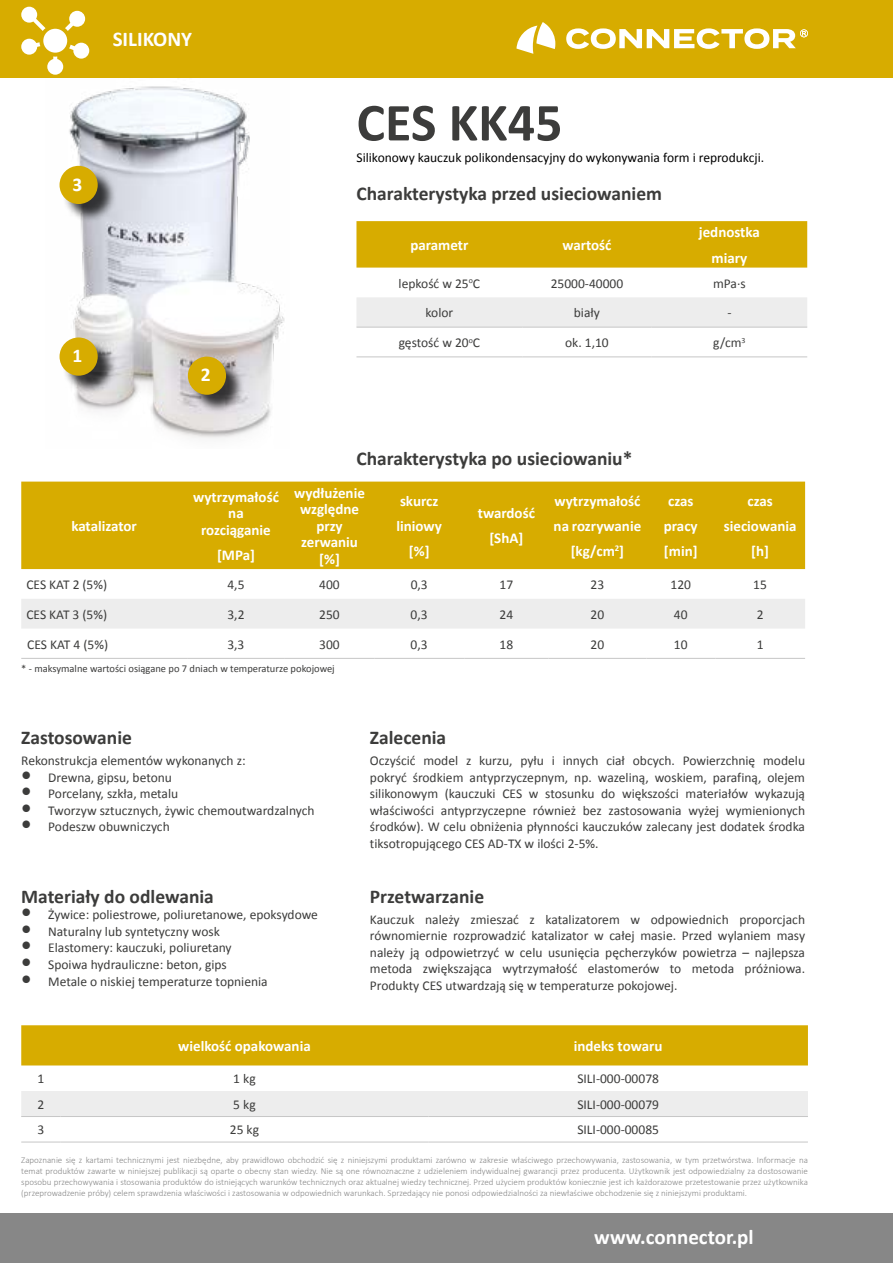
<style>
.page{position:relative;width:893px;height:1263px;background:#fff}
.page>*{position:absolute;margin:0;border:0;box-sizing:border-box;transform-origin:0 0}
.t1{font:700 54px "Calibri";color:#3c3c3b}
.t2{font:700 21px "Calibri";color:#fff}
.t3{font:700 19.5px "Calibri";color:#3c3c3b}
.t4{font:700 19.5px "Calibri";color:#fff}
.t5{font:700 15px/25px "Calibri";color:#fff;text-align:center}
.t6{font:13.5px/16.5px "Calibri";color:#3c3c3b;text-align:justify}
.t7{font:13.5px "Calibri";color:#000}
.t8{font:10.5px "Calibri";color:#3c3c3b}
.t9{font:300 9px/10.8px "Calibri";color:#878787;text-align:justify}
.s1{font-weight:700;font-size:21px}
</style>
<div class="page">
<div style="left:0;top:0;width:893px;height:78px;background:#d7ac00"></div>
<div style="left:43px;top:29px;width:24px;height:24px;background:#fff;border-radius:50%"></div>
<svg style="left:21px;top:7px;width:25px;height:24px"></svg>
<svg style="left:65px;top:11px;width:20px;height:20px"></svg>
<svg style="left:21px;top:39px;width:19px;height:16px"></svg>
<svg style="left:69px;top:43px;width:20px;height:16px"></svg>
<svg style="left:47px;top:56px;width:16px;height:19px"></svg>
<svg style="left:566px;top:28px;width:242px;height:21px"></svg>
<svg style="left:516px;top:22px;width:39px;height:32px"></svg>
<div style="left:0;top:1213px;width:893px;height:50px;background:#878787"></div>
<div style="left:356px;top:221px;width:451px;height:47px;background:#d7ac00"></div>
<div style="left:356px;top:297px;width:451px;height:30px;background:#ededed"></div>
<hr style="left:356px;top:327px;width:166px;height:1px;background:#c6c6c6">
<hr style="left:522px;top:327px;width:130px;height:1px;background:#c6c6c6">
<hr style="left:652px;top:327px;width:155px;height:1px;background:#c6c6c6">
<hr style="left:356px;top:356px;width:166px;height:1px;background:#c6c6c6">
<hr style="left:522px;top:356px;width:130px;height:1px;background:#c6c6c6">
<hr style="left:652px;top:356px;width:155px;height:1px;background:#c6c6c6">
<div style="left:21px;top:482px;width:784px;height:87px;background:#d7ac00"></div>
<div style="left:21px;top:599px;width:784px;height:30px;background:#ededed"></div>
<hr style="left:21px;top:658px;width:166px;height:1px;background:#c6c6c6">
<hr style="left:187px;top:658px;width:98px;height:1px;background:#c6c6c6">
<hr style="left:285px;top:658px;width:89px;height:1px;background:#c6c6c6">
<hr style="left:374px;top:658px;width:90px;height:1px;background:#c6c6c6">
<hr style="left:464px;top:658px;width:85px;height:1px;background:#c6c6c6">
<hr style="left:549px;top:658px;width:97px;height:1px;background:#c6c6c6">
<hr style="left:646px;top:658px;width:69px;height:1px;background:#c6c6c6">
<hr style="left:715px;top:658px;width:90px;height:1px;background:#c6c6c6">
<div style="left:21px;top:1025px;width:787px;height:40px;background:#d7ac00"></div>
<div style="left:21px;top:1091px;width:787px;height:25px;background:#ededed"></div>
<hr style="left:21px;top:1116px;width:40px;height:1px;background:#c6c6c6">
<hr style="left:61px;top:1116px;width:367px;height:1px;background:#c6c6c6">
<hr style="left:428px;top:1116px;width:380px;height:1px;background:#c6c6c6">
<hr style="left:21px;top:1142px;width:40px;height:1px;background:#c6c6c6">
<hr style="left:61px;top:1142px;width:367px;height:1px;background:#c6c6c6">
<hr style="left:428px;top:1142px;width:380px;height:1px;background:#c6c6c6">
<img style="left:59px;top:86px;width:226px;height:353px">
<div style="left:62px;top:168px;width:54px;height:54px;background:#000;opacity:.75"></div>
<div style="left:60px;top:166px;width:38px;height:38px;background:#d7ac00;border-radius:50%"></div>
<div style="left:190px;top:359px;width:54px;height:54px;background:#000;opacity:.75"></div>
<div style="left:188px;top:357px;width:38px;height:38px;background:#d7ac00;border-radius:50%"></div>
<div style="left:62px;top:340px;width:54px;height:54px;background:#000;opacity:.75"></div>
<div style="left:60px;top:337px;width:38px;height:39px;background:#d7ac00;border-radius:50%"></div>
<h2 class="t2" style="left:113px;top:26px;width:81px">SILIKONY</h2>
<h3 class="t4" style="left:73px;top:172px;width:11px">3</h3>
<h3 class="t4" style="left:73px;top:344px;width:11px">1</h3>
<h3 class="t4" style="left:201px;top:363px;width:11px">2</h3>
<h1 class="t1" style="left:356px;top:89px;width:207px">CES KK45</h1>
<p class="t7" style="left:356px;top:149px;width:409px">Silikonowy kauczuk polikondensacyjny do wykonywania form i reprodukcji.</p>
<h3 class="t3" style="left:356px;top:182px;width:307px">Charakterystyka przed usieciowaniem</h3>
<p class="t5" style="left:410px;top:232px;width:60px">parametr</p>
<p class="t5" style="left:562px;top:232px;width:51px">wartość</p>
<p class="t5" style="left:699px;top:219px;width:62px">jednostka miary</p>
<p class="t6" style="left:399px;top:274px;width:83px">lepkość w 25<sup>o</sup>C</p>
<p class="t6" style="left:551px;top:274px;width:74px">25000-40000</p>
<p class="t6" style="left:713px;top:274px;width:34px">mPa.s</p>
<p class="t6" style="left:426px;top:304px;width:29px">kolor</p>
<p class="t6" style="left:574px;top:304px;width:28px">biały</p>
<p class="t6" style="left:727px;top:304px;width:6px">-</p>
<p class="t6" style="left:399px;top:334px;width:83px">gęstość w 20<sup>o</sup>C</p>
<p class="t6" style="left:565px;top:334px;width:45px">ok. 1,10</p>
<p class="t6" style="left:713px;top:334px;width:34px">g/cm<sup>3</sup></p>
<p class="t5" style="left:71px;top:513px;width:67px">katalizator</p>
<p class="t5" style="left:193px;top:488px;width:87px;line-height:16.5px">wytrzymałość na rozciąganie</p>
<p class="t5" style="left:217px;top:542px;width:39px">[MPa]</p>
<h3 class="t3" style="left:356px;top:447px;width:277px">Charakterystyka po usieciowaniu*</h3>
<p class="t5" style="left:294px;top:484px;width:72px;line-height:16.5px">wydłużenie względne przy zerwaniu [%]</p>
<p class="t5" style="left:396px;top:488px;width:47px">skurcz liniowy [%]</p>
<p class="t5" style="left:478px;top:500px;width:59px">twardość [ShA]</p>
<p class="t5" style="left:554px;top:488px;width:89px">wytrzymałość na rozrywanie [kg/cm<sup>2</sup>]</p>
<p class="t5" style="left:664px;top:488px;width:35px;text-align:left">czas pracy [min]</p>
<p class="t5" style="left:724px;top:488px;width:74px">czas sieciowania [h]</p>
<p class="t6" style="left:26px;top:576px;width:82px">CES KAT 2 (5%)</p>
<p class="t6" style="left:227px;top:576px;width:19px">4,5</p>
<p class="t6" style="left:319px;top:576px;width:22px">400</p>
<p class="t6" style="left:411px;top:576px;width:19px">0,3</p>
<p class="t6" style="left:499px;top:576px;width:15px">17</p>
<p class="t6" style="left:591px;top:576px;width:15px">23</p>
<p class="t6" style="left:670px;top:576px;width:22px">120</p>
<p class="t6" style="left:753px;top:576px;width:15px">15</p>
<p class="t6" style="left:26px;top:605px;width:82px">CES KAT 3 (5%)</p>
<p class="t6" style="left:227px;top:605px;width:19px">3,2</p>
<p class="t6" style="left:319px;top:605px;width:22px">250</p>
<p class="t6" style="left:411px;top:605px;width:19px">0,3</p>
<p class="t6" style="left:499px;top:605px;width:15px">24</p>
<p class="t6" style="left:591px;top:605px;width:15px">20</p>
<p class="t6" style="left:674px;top:605px;width:15px">40</p>
<p class="t6" style="left:757px;top:605px;width:8px">2</p>
<p class="t6" style="left:27px;top:635px;width:82px">CES KAT 4 (5%)</p>
<p class="t6" style="left:227px;top:635px;width:19px">3,3</p>
<p class="t6" style="left:319px;top:635px;width:22px">300</p>
<p class="t6" style="left:411px;top:635px;width:19px">0,3</p>
<p class="t6" style="left:499px;top:635px;width:15px">18</p>
<p class="t6" style="left:591px;top:635px;width:15px">20</p>
<p class="t6" style="left:674px;top:635px;width:15px">10</p>
<p class="t6" style="left:757px;top:635px;width:8px">1</p>
<p class="t8" style="left:21px;top:662px;width:315px">* - maksymalne wartości osiągane po 7 dniach w temperaturze pokojowej</p>
<h3 class="t3" style="left:21px;top:725px;width:112px">Zastosowanie</h3>
<p class="t6" style="left:21px;top:752px;width:226px">Rekonstrukcja elementów wykonanych z:</p>
<p class="t6" style="left:21px;top:768px;width:152px"><span class="s1">•</span> Drewna, gipsu, betonu</p>
<p class="t6" style="left:21px;top:785px;width:159px"><span class="s1">•</span> Porcelany, szkła, metalu</p>
<p class="t6" style="left:21px;top:801px;width:295px"><span class="s1">•</span> Tworzyw sztucznych, żywic chemoutwardzalnych</p>
<p class="t6" style="left:21px;top:818px;width:150px"><span class="s1">•</span> Podeszw obuwniczych</p>
<h3 class="t3" style="left:21px;top:884px;width:194px">Materiały do odlewania</h3>
<p class="t6" style="left:21px;top:906px;width:298px"><span class="s1">•</span> Żywice: poliestrowe, poliuretanowe, epoksydowe</p>
<p class="t6" style="left:21px;top:923px;width:200px"><span class="s1">•</span> Naturalny lub syntetyczny wosk</p>
<p class="t6" style="left:21px;top:939px;width:212px"><span class="s1">•</span> Elastomery: kauczuki, poliuretany</p>
<p class="t6" style="left:21px;top:956px;width:207px"><span class="s1">•</span> Spoiwa hydrauliczne: beton, gips</p>
<p class="t6" style="left:21px;top:972px;width:248px"><span class="s1">•</span> Metale o niskiej temperaturze topnienia</p>
<h3 class="t3" style="left:370px;top:725px;width:78px">Zalecenia</h3>
<p class="t6" style="left:370px;top:752px;width:437px">Oczyścić model z kurzu, pyłu i innych ciał obcych. Powierzchnię modelu pokryć środkiem antyprzyczepnym, np. wazeliną, woskiem, parafiną, olejem silikonowym (kauczuki CES w stosunku do większości materiałów wykazują właściwości antyprzyczepne również bez zastosowania wyżej wymienionych środków). W celu obniżenia płynności kauczuków zalecany jest dodatek środka tiksotropującego CES AD-TX w ilości 2-5%.</p>
<h3 class="t3" style="left:370px;top:884px;width:116px">Przetwarzanie</h3>
<p class="t6" style="left:370px;top:911px;width:437px">Kauczuk należy zmieszać z katalizatorem w odpowiednich proporcjach równomiernie rozprowadzić katalizator w całej masie. Przed wylaniem masy należy ją odpowietrzyć w celu usunięcia pęcherzyków powietrza – najlepsza metoda zwiększająca wytrzymałość elastomerów to metoda próżniowa.<br>Produkty CES utwardzają się w temperaturze pokojowej.</p>
<p class="t5" style="left:178px;top:1033px;width:134px">wielkość opakowania</p>
<p class="t5" style="left:574px;top:1033px;width:90px">indeks towaru</p>
<p class="t6" style="left:38px;top:1070px;width:8px">1</p>
<p class="t6" style="left:233px;top:1070px;width:24px">1 kg</p>
<p class="t6" style="left:577px;top:1070px;width:83px">SILI-000-00078</p>
<p class="t6" style="left:38px;top:1095px;width:8px">2</p>
<p class="t6" style="left:233px;top:1095px;width:24px">5 kg</p>
<p class="t6" style="left:577px;top:1095px;width:83px">SILI-000-00079</p>
<p class="t6" style="left:38px;top:1121px;width:8px">3</p>
<p class="t6" style="left:230px;top:1121px;width:31px">25 kg</p>
<p class="t6" style="left:577px;top:1121px;width:83px">SILI-000-00085</p>
<p class="t9" style="left:21px;top:1155px;width:788px">Zapoznanie się z kartami technicznymi jest niezbędne, aby prawidłowo obchodzić się z niniejszymi produktami zarówno w zakresie właściwego przechowywania, zastosowania, w tym przetwórstwa. Informacje na temat produktów zawarte w niniejszej publikacji są oparte o obecny stan wiedzy. Nie są one równoznaczne z udzieleniem indywidualnej gwarancji przez producenta. Użytkownik jest odpowiedzialny za dostosowanie sposobu przechowywania i stosowania produktów do istniejących warunków technicznych oraz aktualnej wiedzy technicznej. Przed użyciem produktów koniecznie jest ich każdorazowe przetestowanie przez użytkownika (przeprowadzenie próby) celem sprawdzenia właściwości i zastosowania w odpowiednich warunkach. Sprzedający nie ponosi odpowiedzialności za niewłaściwe obchodzenie się z niniejszymi produktami.</p>
<h2 class="t2" style="left:594px;top:1224px;width:161px">www.connector.pl</h2>
</div>
